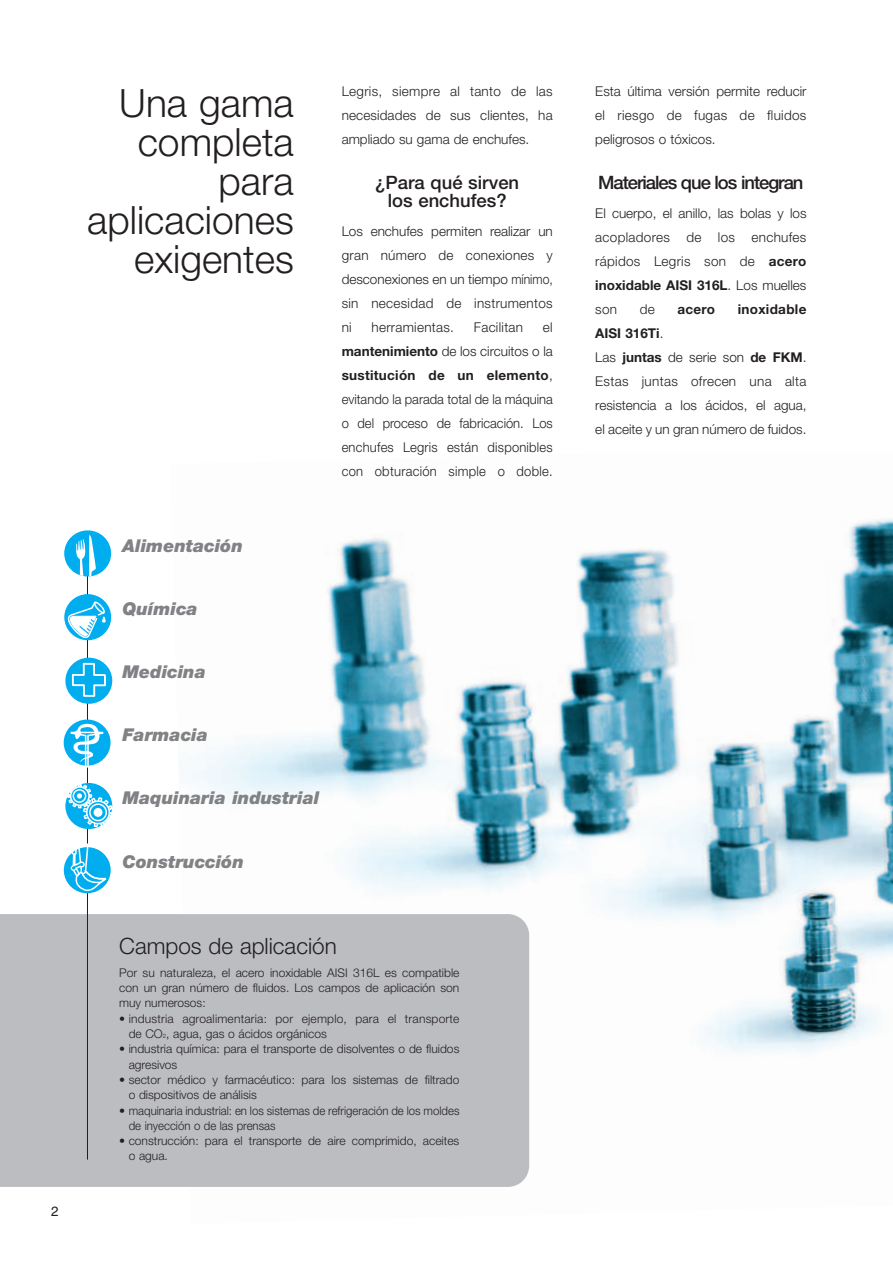
<style>
.page{position:relative;width:893px;height:1263px;background:#fff}
.page>*{position:absolute;margin:0;border:0;box-sizing:border-box;transform-origin:0 0}
.t1{font:300 39px/39px "Helvetica Neue";color:#231f20;text-align:right}
.t2{font:300 22.5px "Helvetica Neue";color:#231f20}
.t3{font:500 18.45px/18px "Helvetica Neue";color:#231f20;text-align:center}
.t4{font:500 18.45px "Helvetica Neue";letter-spacing:-.055em;color:#231f20}
.t5{font:italic 900 17.7px "Helvetica Neue";color:#808285}
.t6{font:300 13.5px/24px "Helvetica Neue";letter-spacing:.015em;color:#231f20;text-align:justify}
.t7{font:700 13.5px "Helvetica Neue";letter-spacing:.02em;color:#231f20}
.t8{font:13.5px "Helvetica";color:#231f20}
.t9{font:300 12px/15.3px "Helvetica Neue";color:#231f20}
.s1{font-weight:700}
.s2{font-size:6px}
</style>
<div class="page">
<img style="left:192px;top:519px;width:701px;height:649px">
<div style="left:0;top:914px;width:529px;height:273px;background:#bcbdc0"></div>
<hr style="left:87px;top:570px;width:1px;height:589px;background:#231f20">
<div style="left:64px;top:530px;width:47px;height:46px;background:#00aeef;border-radius:50%"></div>
<svg style="left:75px;top:535px;width:21px;height:41px"></svg>
<div style="left:64px;top:594px;width:47px;height:46px;background:#00aeef;border-radius:50%"></div>
<svg style="left:64px;top:600px;width:42px;height:41px"></svg>
<svg style="left:65px;top:657px;width:48px;height:47px"></svg>
<svg style="left:64px;top:719px;width:47px;height:47px"></svg>
<svg style="left:70px;top:722px;width:34px;height:45px"></svg>
<svg style="left:65px;top:783px;width:47px;height:46px"></svg>
<svg style="left:63px;top:843px;width:48px;height:50px"></svg>
<p class="t8" style="left:51px;top:1206px;width:9px">2</p>
<h1 class="t1" style="left:87px;top:87px;width:208px">Una gama completa para aplicaciones exigentes</h1>
<p class="t6" style="left:342px;top:81px;width:213px">Legris, siempre al tanto de las necesidades de sus clientes, ha ampliado su gama de enchufes.</p>
<h3 class="t3" style="left:375px;top:175px;width:145px">¿Para qué sirven los enchufes?</h3>
<p class="t6" style="left:342px;top:220px;width:213px">Los enchufes permiten realizar un gran número de conexiones y desconexiones en un tiempo mínimo, sin necesidad de instrumentos ni</p>
<p class="t6" style="left:342px;top:316px;width:213px;text-indent:201px">el <span class="s1">mantenimiento</span> de los circuitos o la <span class="s1">sustitución de un elemento</span>, evitando la parada total de la máquina o del proceso de fabricación. Los enchufes Legris están disponibles con obturación simple o doble.</p>
<p class="t6" style="left:371px;top:316px;width:84px">herramientas.</p>
<p class="t6" style="left:474px;top:316px;width:51px">Facilitan</p>
<h3 class="t5" style="left:122px;top:539px;width:122px">Alimentación</h3>
<h3 class="t5" style="left:122px;top:602px;width:77px">Química</h3>
<h3 class="t5" style="left:122px;top:665px;width:85px">Medicina</h3>
<h3 class="t5" style="left:122px;top:728px;width:87px">Farmacia</h3>
<h3 class="t5" style="left:122px;top:791px;width:198px">Maquinaria industrial</h3>
<h3 class="t5" style="left:122px;top:856px;width:123px">Construcción</h3>
<h2 class="t2" style="left:119px;top:938px;width:219px">Campos de aplicación</h2>
<p class="t9" style="left:119px;top:966px;width:342px;text-align:justify">Por su naturaleza, el acero inoxidable AISI 316L es compatible con un gran número de fluidos. Los campos de aplicación son muy numerosos:</p>
<p class="t9" style="left:129px;top:1012px;width:332px;text-indent:-10px">• industria agroalimentaria: por ejemplo, para el transporte de CO<span class="s2">2</span>, agua, gas o ácidos orgánicos</p>
<p class="t9" style="left:129px;top:1042px;width:332px;text-indent:-10px">• industria química: para el transporte de disolventes o de fluidos agresivos</p>
<p class="t9" style="left:129px;top:1073px;width:332px;text-indent:-10px">• sector médico y farmacéutico: para los sistemas de filtrado o dispositivos de análisis</p>
<p class="t9" style="left:129px;top:1104px;width:332px;text-indent:-10px">• maquinaria industrial: en los sistemas de refrigeración de los moldes de inyección o de las prensas</p>
<p class="t9" style="left:129px;top:1134px;width:332px;text-indent:-10px">• construcción: para el transporte de aire comprimido, aceites o agua.</p>
<p class="t6" style="left:595px;top:81px;width:213px">Esta última versión permite reducir el riesgo de fugas de fluidos peligrosos o tóxicos.</p>
<h3 class="t4" style="left:598px;top:175px;width:207px">Materiales que los integran</h3>
<p class="t6" style="left:595px;top:202px;width:213px">El cuerpo, el anillo, las bolas y los acopladores de los enchufes rápidos Legris son de <span class="s1">acero inoxidable AISI 316L</span>. Los muelles son</p>
<p class="t6" style="left:640px;top:298px;width:17px">de</p>
<p class="t7" style="left:677px;top:304px;width:39px">acero</p>
<p class="t7" style="left:738px;top:304px;width:70px">inoxidable</p>
<p class="t6" style="left:595px;top:322px;width:213px;text-align:left"><span class="s1">AISI 316Ti</span>.<br>Las <span class="s1">juntas</span> de serie son <span class="s1">de FKM</span>.<br>Estas juntas ofrecen una alta resistencia a los ácidos, el agua, el aceite y un gran número de fuidos.</p>
</div>
